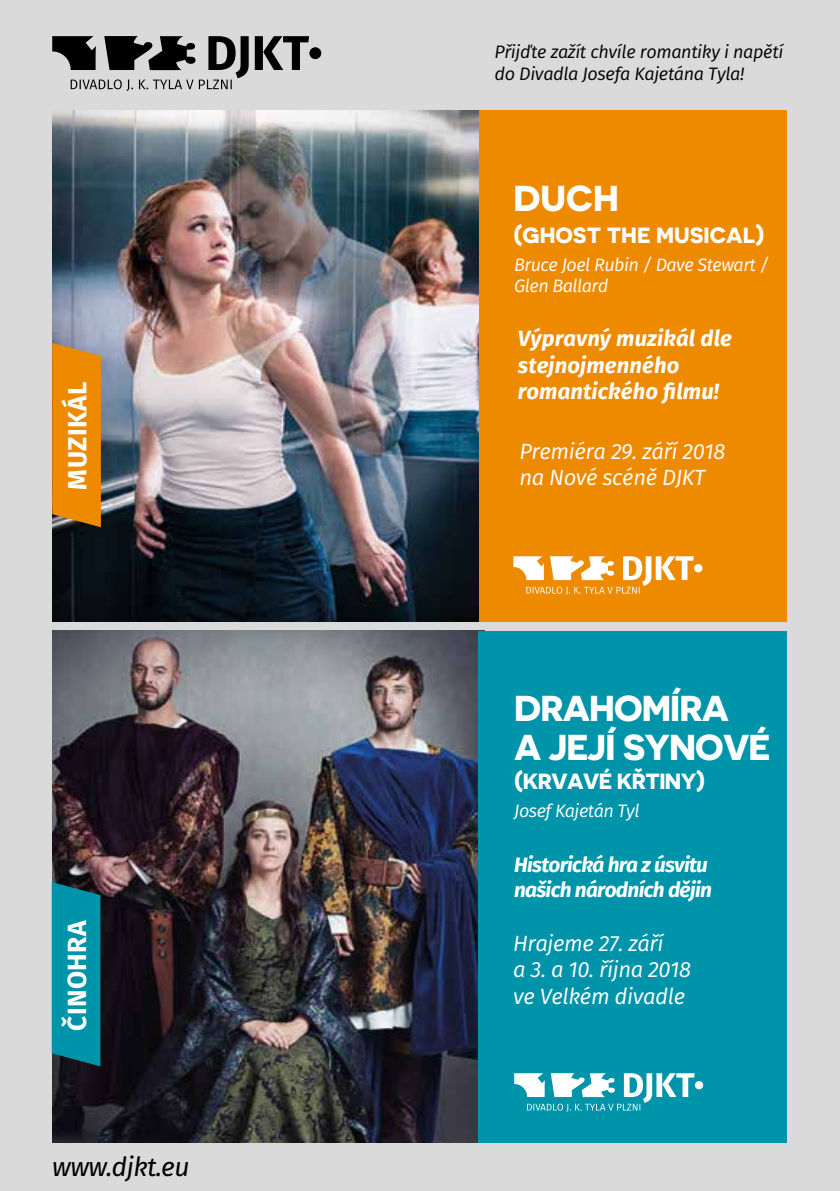
<style>
.page{position:relative;width:840px;height:1191px;background:#fff}
.page>*{position:absolute;margin:0;border:0;box-sizing:border-box;transform-origin:0 0}
.t1{font:700 36px/38px "Novecentosanswide";letter-spacing:-.025em;color:#fff}
.t2{font:italic 26.4px "Fira Sans";letter-spacing:-.025em;color:#000}
.t3{font:700 26.2px "Fira Sans";letter-spacing:.015em;color:#fff}
.t4{font:italic 22px/26.4px "Fira Sans";letter-spacing:-.02em;color:#fff}
.t5{font:italic 700 22px/26.4px "Fira Sans";letter-spacing:.005em;color:#fff}
.t6{font:700 22px "Novecentosanswide";color:#fff}
.t7{font:700 22px "Novecentosanswide";letter-spacing:-.025em;color:#fff}
.t8{font:italic 700 20.8px/25px "Fira Sans";letter-spacing:-.035em;color:#fff}
.t9{font:italic 18px/21.6px "Fira Sans";letter-spacing:-.02em;color:#000}
.t10{font:italic 18px/21.6px "Fira Sans";letter-spacing:-.03em;color:#fff}
</style>
<div class="page">
<div style="left:0;top:0;width:839px;height:1191px;background:#dadada"></div>
<svg style="left:255px;top:36px;width:54px;height:34px"></svg>
<div style="left:309px;top:47px;width:12px;height:12px;background:#000;border-radius:50%"></div>
<svg style="left:52px;top:36px;width:196px;height:55px"></svg>
<div style="left:478px;top:110px;width:309px;height:511px;background:#ee8a00"></div>
<svg style="left:693px;top:564px;width:9px;height:8px"></svg>
<svg style="left:513px;top:556px;width:180px;height:39px"></svg>
<img style="left:52px;top:631px;width:426px;height:511px">
<img style="left:52px;top:110px;width:426px;height:511px">
<svg style="left:52px;top:343px;width:49px;height:184px;background:#e48809"></svg>
<svg style="left:52px;top:882px;width:48px;height:184px;background:#028ba0"></svg>
<div style="left:478px;top:631px;width:309px;height:511px;background:#0094aa"></div>
<div style="left:694px;top:1081px;width:8px;height:8px;background:#fff;border-radius:50%"></div>
<svg style="left:514px;top:1073px;width:180px;height:38px"></svg>
<p class="t3" style="left:59px;top:489px;width:109px;rotate:-90deg">MUZIKÁL</p>
<p class="t3" style="left:59px;top:1030px;width:112px;rotate:-90deg">ČINOHRA</p>
<p class="t2" style="left:52px;top:1148px;width:139px">www.djkt.eu</p>
<p class="t9" style="left:494px;top:41px;width:290px">Přijďte zažít chvíle romantiky i napětí do Divadla Josefa Kajetána Tyla!</p>
<h1 class="t1" style="left:513px;top:178px;width:107px">DUCH</h1>
<p class="t6" style="left:513px;top:221px;width:252px">(GHOST THE MUSICAL)</p>
<p class="t10" style="left:514px;top:254px;width:256px">Bruce Joel Rubin / Dave Stewart /<br>Glen Ballard</p>
<p class="t5" style="left:517px;top:325px;width:215px">Výpravný muzikál dle stejnojmenného romantického filmu!</p>
<p class="t4" style="left:519px;top:438px;width:207px">Premiéra 29. září 2018 na Nové scéně DJKT</p>
<h1 class="t1" style="left:514px;top:689px;width:258px">DRAHOMÍRA<br>A JEJÍ SYNOVÉ</h1>
<p class="t7" style="left:514px;top:768px;width:192px">(KRVAVÉ KŘTINY)</p>
<p class="t10" style="left:514px;top:800px;width:127px">JosefKajetán Tyl</p>
<p class="t8" style="left:514px;top:852px;width:199px">Historická hra z úsvitu našich národních dějin</p>
<p class="t4" style="left:513px;top:930px;width:179px">Hrajeme 27. září<br>a 3. a 10. října 2018 ve Velkém divadle</p>
</div>
